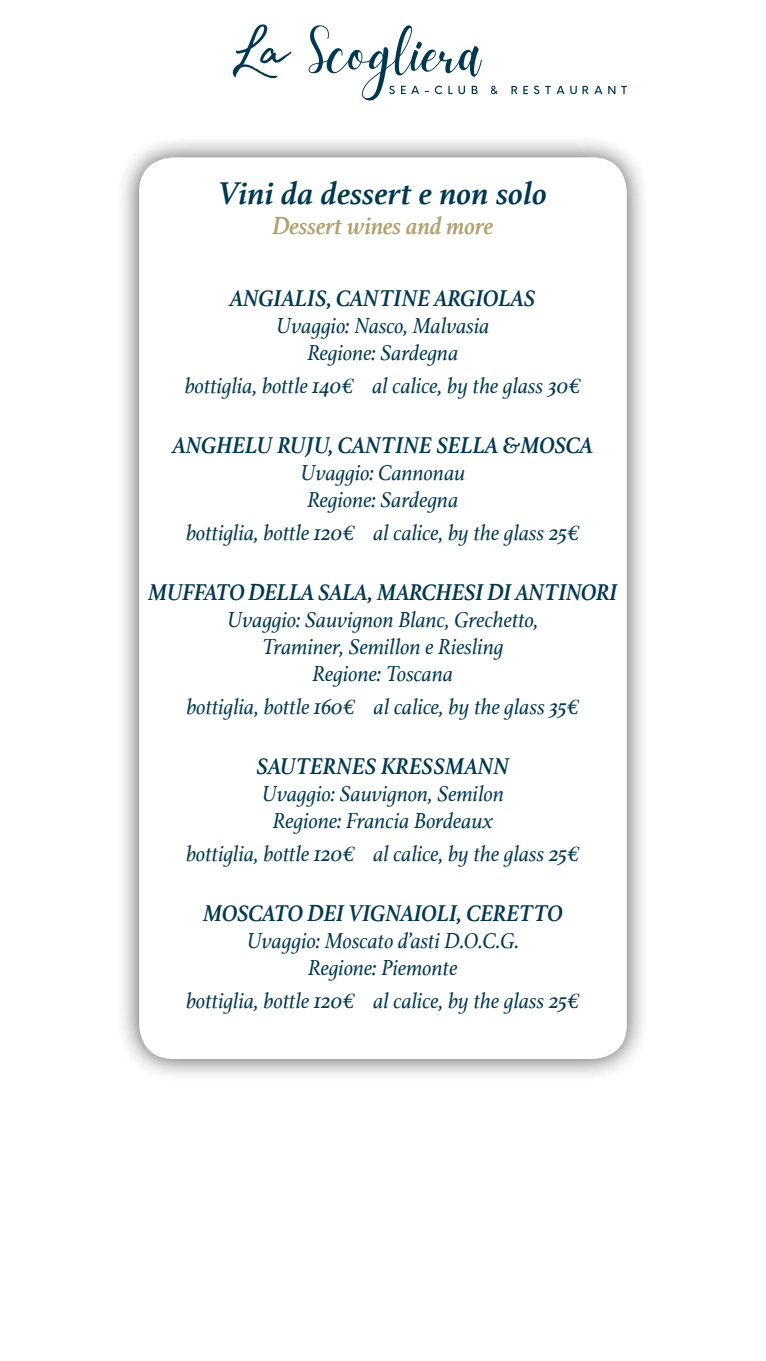
<style>
.page{position:relative;width:766px;height:1361px;background:#fff}
.page>*{position:absolute;margin:0;border:0;box-sizing:border-box;transform-origin:0 0}
.t1{font:italic 700 33px "Athelas";color:#003852}
.t2{font:italic 700 25.5px "Athelas";color:#b1a071;scale:.94 1}
.t3{font:italic 700 24px "Athelas";letter-spacing:-.01em;color:#003852;scale:.94 1}
.t4{font:italic 22.8px/27px "Athelas";color:#003852;text-align:center;scale:.95 1}
</style>
<div class="page">
<div style="left:115px;top:133px;width:535px;height:950px;background:#000;opacity:.75"></div>
<div style="left:139px;top:157px;width:487px;height:902px;background:#fff;border-radius:34px"></div>
<svg style="left:233px;top:24px;width:58px;height:54px"></svg>
<svg style="left:308px;top:25px;width:174px;height:75px"></svg>
<svg style="left:491px;top:86px;width:6px;height:8px"></svg>
<svg style="left:511px;top:86px;width:6px;height:8px"></svg>
<svg style="left:523px;top:86px;width:16px;height:8px"></svg>
<svg style="left:545px;top:86px;width:5px;height:8px"></svg>
<svg style="left:556px;top:86px;width:8px;height:8px"></svg>
<svg style="left:570px;top:86px;width:6px;height:8px"></svg>
<svg style="left:582px;top:86px;width:6px;height:8px"></svg>
<svg style="left:594px;top:86px;width:8px;height:8px"></svg>
<svg style="left:608px;top:86px;width:7px;height:8px"></svg>
<svg style="left:621px;top:86px;width:5px;height:8px"></svg>
<h1 class="t1" style="left:219px;top:167px;width:330px">VINI DA DESSERT E NON SOLO</h1>
<p class="t2" style="left:272px;top:205px;width:237px">DESSERT WINES AND MORE</p>
<p class="t3" style="left:230px;top:279px;width:327px">ANGIALIS, CANTINE ARGIOLAS</p>
<p class="t4" style="left:276px;top:312px;width:226px">Uvaggio: Nasco, Malvasia<br>Regione: Sardegna</p>
<p class="t4" style="left:185px;top:372px;width:418px">bottiglia, bottle 140€ al calice, by the glass 30€</p>
<p class="t3" style="left:173px;top:426px;width:433px">ANGHELU RUJU, CANTINE SELLA &amp;MOSCA</p>
<p class="t4" style="left:300px;top:459px;width:175px">Uvaggio: Cannonau<br>Regione: Sardegna</p>
<p class="t4" style="left:186px;top:519px;width:416px">bottiglia, bottle 120€ al calice, by the glass 25€</p>
<p class="t3" style="left:148px;top:573px;width:501px">MUFFATO DELLA SALA, MARCHESI DI ANTINORI</p>
<p class="t4" style="left:227px;top:606px;width:329px">Uvaggio: Sauvignon Blanc, Grechetto,<br>Traminer, Semillon e Riesling<br>Regione: Toscana</p>
<p class="t4" style="left:186px;top:693px;width:415px">bottiglia, bottle 160€ al calice, by the glass 35€</p>
<p class="t3" style="left:256px;top:747px;width:271px">SA UTERNES KRESSMANN</p>
<p class="t4" style="left:262px;top:780px;width:256px">Uvaggio: Sauvignon, Semilon<br>Regione: Francia Bordeaux</p>
<p class="t4" style="left:186px;top:840px;width:416px">bottiglia, bottle 120€ al calice, by the glass 25€</p>
<p class="t3" style="left:203px;top:894px;width:383px">MOSCATO DEI VIGNAIOLI, CERETTO</p>
<p class="t4" style="left:246px;top:927px;width:288px">Uvaggio: Moscato d’asti D.O.C.G.<br>Regione: Piemonte</p>
<p class="t4" style="left:186px;top:987px;width:416px">bottiglia, bottle 120€ al calice, by the glass 25€</p>
</div>
